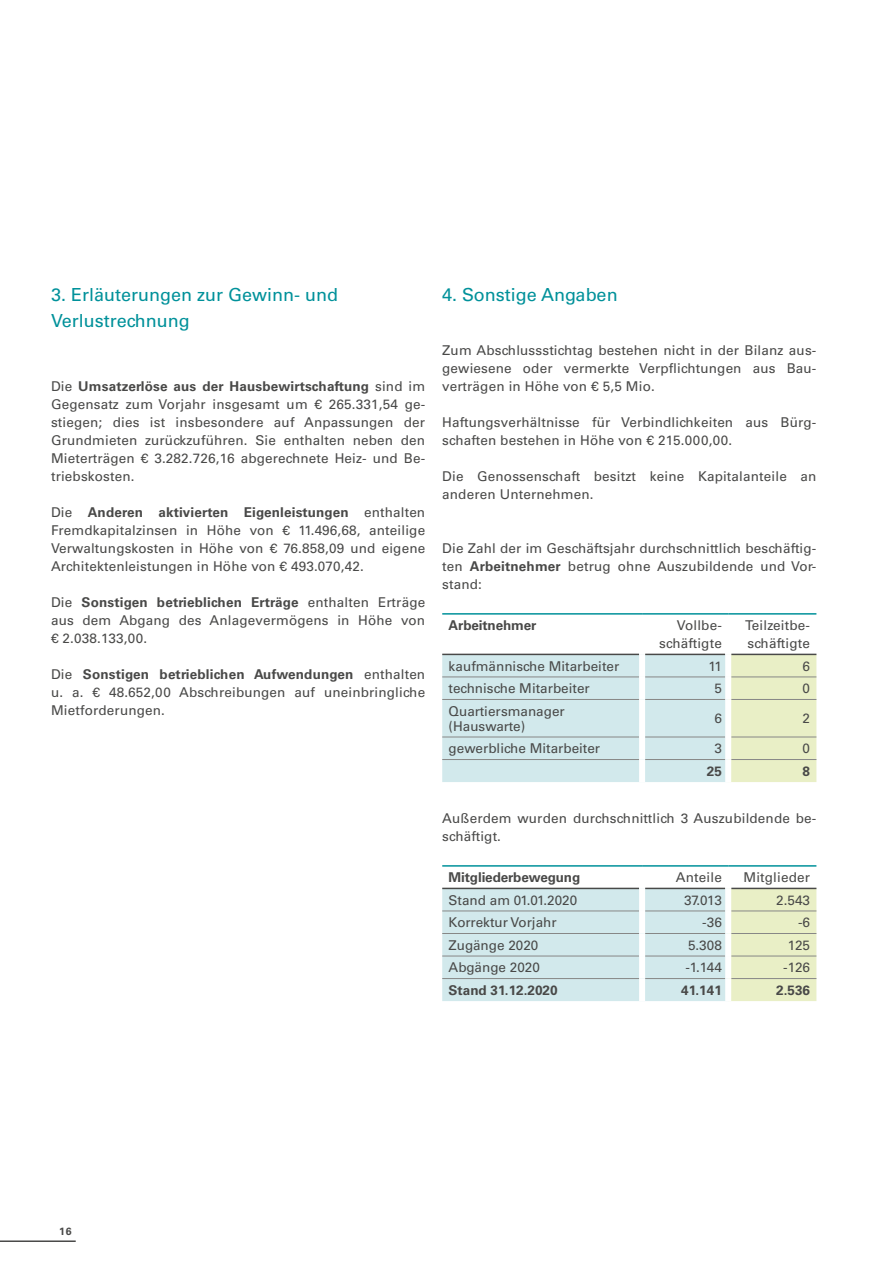
<style>
.page{position:relative;width:893px;height:1263px;background:#fff}
.page>*{position:absolute;margin:0;border:0;box-sizing:border-box;transform-origin:0 0}
.Subline{font:18px/25.5px "Univers LT Std";color:#00919a}
.Fliesstext{font:13.5px/18px "Univers LT Std";letter-spacing:.01em;color:#494948;text-align:justify}
.Tabellenfliesstext{font:13.5px/15px "Univers LT Std";color:#494948}
.Tabellen_Fliesstext{font:13.5px/18px "Univers LT Std";letter-spacing:.01em;color:#494948;text-align:right}
.Tabellen_Fliesstext-2{font:700 13.5px "Univers LT Std";letter-spacing:-.01em;color:#494948}
.Tabellenfliesstext-2{font:700 13.5px "Univers LT Std";color:#494948}
.t1{font:700 10.5px "Univers LT Std";color:#494948}
.s1{font-weight:700}
</style>
<div class="page">
<hr style="left:0;top:1240px;width:76px;height:2px;background:#494948">
<svg style="left:442px;top:655px;width:374px;height:127px;background:#d6e9e2"></svg>
<hr style="left:442px;top:677px;width:197px;height:1px;background:#878786">
<hr style="left:645px;top:677px;width:80px;height:1px;background:#878786">
<hr style="left:731px;top:677px;width:85px;height:1px;background:#878786">
<hr style="left:442px;top:699px;width:197px;height:1px;background:#878786">
<hr style="left:645px;top:699px;width:80px;height:1px;background:#878786">
<hr style="left:731px;top:699px;width:85px;height:1px;background:#878786">
<hr style="left:442px;top:737px;width:197px;height:1px;background:#878786">
<hr style="left:645px;top:737px;width:80px;height:1px;background:#878786">
<hr style="left:731px;top:737px;width:85px;height:1px;background:#878786">
<hr style="left:442px;top:654px;width:197px;height:1px;background:#494948">
<hr style="left:645px;top:654px;width:80px;height:1px;background:#494948">
<hr style="left:731px;top:654px;width:85px;height:1px;background:#494948">
<hr style="left:442px;top:759px;width:197px;height:1px;background:#878786">
<hr style="left:645px;top:759px;width:80px;height:1px;background:#878786">
<hr style="left:731px;top:759px;width:85px;height:1px;background:#878786">
<div style="left:639px;top:654px;width:6px;height:23px;background:#fff"></div>
<div style="left:725px;top:654px;width:6px;height:23px;background:#fff"></div>
<div style="left:639px;top:677px;width:6px;height:22px;background:#fff"></div>
<div style="left:725px;top:677px;width:6px;height:22px;background:#fff"></div>
<div style="left:639px;top:699px;width:6px;height:38px;background:#fff"></div>
<div style="left:725px;top:699px;width:6px;height:38px;background:#fff"></div>
<div style="left:639px;top:737px;width:6px;height:22px;background:#fff"></div>
<div style="left:725px;top:737px;width:6px;height:22px;background:#fff"></div>
<div style="left:639px;top:759px;width:6px;height:23px;background:#fff"></div>
<div style="left:725px;top:759px;width:6px;height:23px;background:#fff"></div>
<hr style="left:442px;top:613px;width:200px;height:2px;background:#00919a">
<hr style="left:642px;top:613px;width:86px;height:2px;background:#00919a">
<hr style="left:728px;top:613px;width:88px;height:2px;background:#00919a">
<svg style="left:442px;top:889px;width:374px;height:112px;background:#d6e9e1"></svg>
<hr style="left:442px;top:911px;width:197px;height:1px;background:#878786">
<hr style="left:645px;top:911px;width:80px;height:1px;background:#878786">
<hr style="left:731px;top:911px;width:85px;height:1px;background:#878786">
<hr style="left:442px;top:933px;width:197px;height:1px;background:#878786">
<hr style="left:645px;top:933px;width:80px;height:1px;background:#878786">
<hr style="left:731px;top:933px;width:85px;height:1px;background:#878786">
<hr style="left:442px;top:956px;width:197px;height:1px;background:#878786">
<hr style="left:645px;top:956px;width:80px;height:1px;background:#878786">
<hr style="left:731px;top:956px;width:85px;height:1px;background:#878786">
<hr style="left:442px;top:978px;width:197px;height:1px;background:#878786">
<hr style="left:645px;top:978px;width:80px;height:1px;background:#878786">
<hr style="left:731px;top:978px;width:85px;height:1px;background:#878786">
<hr style="left:442px;top:888px;width:197px;height:1px;background:#494948">
<hr style="left:645px;top:888px;width:80px;height:1px;background:#494948">
<hr style="left:731px;top:888px;width:85px;height:1px;background:#494948">
<div style="left:639px;top:888px;width:6px;height:23px;background:#fff"></div>
<div style="left:725px;top:888px;width:6px;height:23px;background:#fff"></div>
<div style="left:639px;top:911px;width:6px;height:22px;background:#fff"></div>
<div style="left:725px;top:911px;width:6px;height:22px;background:#fff"></div>
<div style="left:639px;top:933px;width:6px;height:23px;background:#fff"></div>
<div style="left:725px;top:933px;width:6px;height:23px;background:#fff"></div>
<div style="left:639px;top:956px;width:6px;height:22px;background:#fff"></div>
<div style="left:725px;top:956px;width:6px;height:22px;background:#fff"></div>
<div style="left:639px;top:978px;width:6px;height:23px;background:#fff"></div>
<div style="left:725px;top:978px;width:6px;height:23px;background:#fff"></div>
<hr style="left:442px;top:865px;width:200px;height:2px;background:#00919a">
<hr style="left:642px;top:865px;width:86px;height:2px;background:#00919a">
<hr style="left:728px;top:865px;width:88px;height:2px;background:#00919a">
<p class="Subline" style="left:51px;top:282px;width:289px">3. Erläuterungen zur Gewinn- und<br>Verlustrechnung</p>
<p class="Fliesstext" style="left:51px;top:377px;width:376px">Die <span class="s1">Umsatzerlöse aus der Hausbewirtschaftung</span> sind im Gegensatz zum Vorjahr insgesamt um € 265.331,54 ge&shy;stiegen; dies ist insbesondere auf Anpassungen der Grundmieten zurückzuführen. Sie enthalten neben den Mieterträgen € 3.282.726,16 abgerechnete Heiz- und Be&shy;triebskosten.</p>
<p class="Fliesstext" style="left:51px;top:503px;width:376px">Die <span class="s1">Anderen aktivierten Eigenleistungen</span> enthalten Fremdkapitalzinsen in Höhe von € 11.496,68, anteilige Verwaltungskosten in Höhe von € 76.858,09 und eigene Architektenleistungen in Höhe von € 493.070,42.</p>
<p class="Fliesstext" style="left:51px;top:593px;width:376px">Die <span class="s1">Sonstigen betrieblichen Erträge</span> enthalten Erträge aus dem Abgang des Anlagevermögens in Höhe von € 2.038.133,00.</p>
<p class="Fliesstext" style="left:51px;top:665px;width:376px">Die <span class="s1">Sonstigen betrieblichen Aufwendungen</span> enthalten u. a. € 48.652,00 Abschreibungen auf uneinbringliche Mietforderungen.</p>
<p class="Subline" style="left:442px;top:282px;width:177px">4. Sonstige Angaben</p>
<p class="Fliesstext" style="left:442px;top:341px;width:376px">Zum Abschlussstichtag bestehen nicht in der Bilanz aus&shy;gewiesene oder vermerkte Verpflichtungen aus Bau&shy;verträgen in Höhe von € 5,5 Mio.</p>
<p class="Fliesstext" style="left:442px;top:413px;width:375px">Haftungsverhältnisse für Verbindlichkeiten aus Bürg&shy;schaften bestehen in Höhe von € 215.000,00.</p>
<p class="Fliesstext" style="left:442px;top:467px;width:376px">Die Genossenschaft besitzt keine Kapitalanteile an anderen Unternehmen.</p>
<p class="Fliesstext" style="left:442px;top:539px;width:376px">Die Zahl der im Geschäftsjahr durchschnittlich beschäftig&shy;ten <span class="s1">Arbeitnehmer</span> betrug ohne Auszubildende und Vor&shy;stand:</p>
<p class="Tabellen_Fliesstext-2" style="left:449px;top:617px;width:89px">Arbeitnehmer</p>
<p class="Tabellen_Fliesstext" style="left:659px;top:616px;width:64px">Vollbe&shy;schäftigte</p>
<p class="Tabellen_Fliesstext" style="left:745px;top:616px;width:66px;text-align:left">Teilzeitbe&shy;schäftigte</p>
<p class="Tabellenfliesstext" style="left:449px;top:658px;width:172px">kaufmännische Mitarbeiter</p>
<p class="Tabellenfliesstext" style="left:709px;top:658px;width:15px">11</p>
<p class="Tabellenfliesstext" style="left:802px;top:658px;width:9px">6</p>
<p class="Tabellenfliesstext" style="left:449px;top:681px;width:143px">technische Mitarbeiter</p>
<p class="Tabellenfliesstext" style="left:714px;top:681px;width:9px">5</p>
<p class="Tabellenfliesstext" style="left:802px;top:681px;width:9px">0</p>
<p class="Tabellenfliesstext" style="left:449px;top:703px;width:118px">Quartiersmanager (Hauswarte)</p>
<p class="Tabellenfliesstext" style="left:714px;top:711px;width:9px">6</p>
<p class="Tabellenfliesstext" style="left:802px;top:711px;width:9px">2</p>
<p class="Tabellenfliesstext" style="left:449px;top:741px;width:153px">gewerbliche Mitarbeiter</p>
<p class="Tabellenfliesstext" style="left:714px;top:741px;width:9px">3</p>
<p class="Tabellenfliesstext" style="left:802px;top:741px;width:9px">0</p>
<p class="Tabellenfliesstext-2" style="left:707px;top:763px;width:17px">25</p>
<p class="Tabellenfliesstext-2" style="left:802px;top:763px;width:9px">8</p>
<p class="Fliesstext" style="left:442px;top:809px;width:376px">Außerdem wurden durchschnittlich 3 Auszubildende be&shy;schäftigt.</p>
<p class="Tabellen_Fliesstext-2" style="left:449px;top:869px;width:133px">Mitgliederbewegung</p>
<p class="Tabellen_Fliesstext" style="left:676px;top:868px;width:47px">Anteile</p>
<p class="Tabellen_Fliesstext" style="left:743px;top:868px;width:68px">Mitglieder</p>
<p class="Tabellenfliesstext" style="left:449px;top:892px;width:130px">Stand am 01.01.2020</p>
<p class="Tabellenfliesstext" style="left:684px;top:892px;width:39px">37.013</p>
<p class="Tabellenfliesstext" style="left:776px;top:892px;width:35px">2.543</p>
<p class="Tabellenfliesstext" style="left:449px;top:915px;width:110px">Korrektur Vorjahr</p>
<p class="Tabellenfliesstext" style="left:702px;top:915px;width:21px">-36</p>
<p class="Tabellenfliesstext" style="left:798px;top:915px;width:14px">-6</p>
<p class="Tabellenfliesstext" style="left:449px;top:937px;width:91px">Zugänge 2020</p>
<p class="Tabellenfliesstext" style="left:688px;top:937px;width:35px">5.308</p>
<p class="Tabellenfliesstext" style="left:788px;top:937px;width:24px">125</p>
<p class="Tabellenfliesstext" style="left:449px;top:960px;width:93px">Abgänge 2020</p>
<p class="Tabellenfliesstext" style="left:685px;top:960px;width:38px">-1.144</p>
<p class="Tabellenfliesstext" style="left:783px;top:960px;width:28px">-126</p>
<p class="Tabellenfliesstext-2" style="left:449px;top:982px;width:110px">Stand 31.12.2020</p>
<p class="Tabellenfliesstext-2" style="left:681px;top:982px;width:42px">41.141</p>
<p class="Tabellenfliesstext-2" style="left:776px;top:982px;width:35px">2.536</p>
<p class="t1" style="left:59px;top:1225px;width:14px">16</p>
</div>
